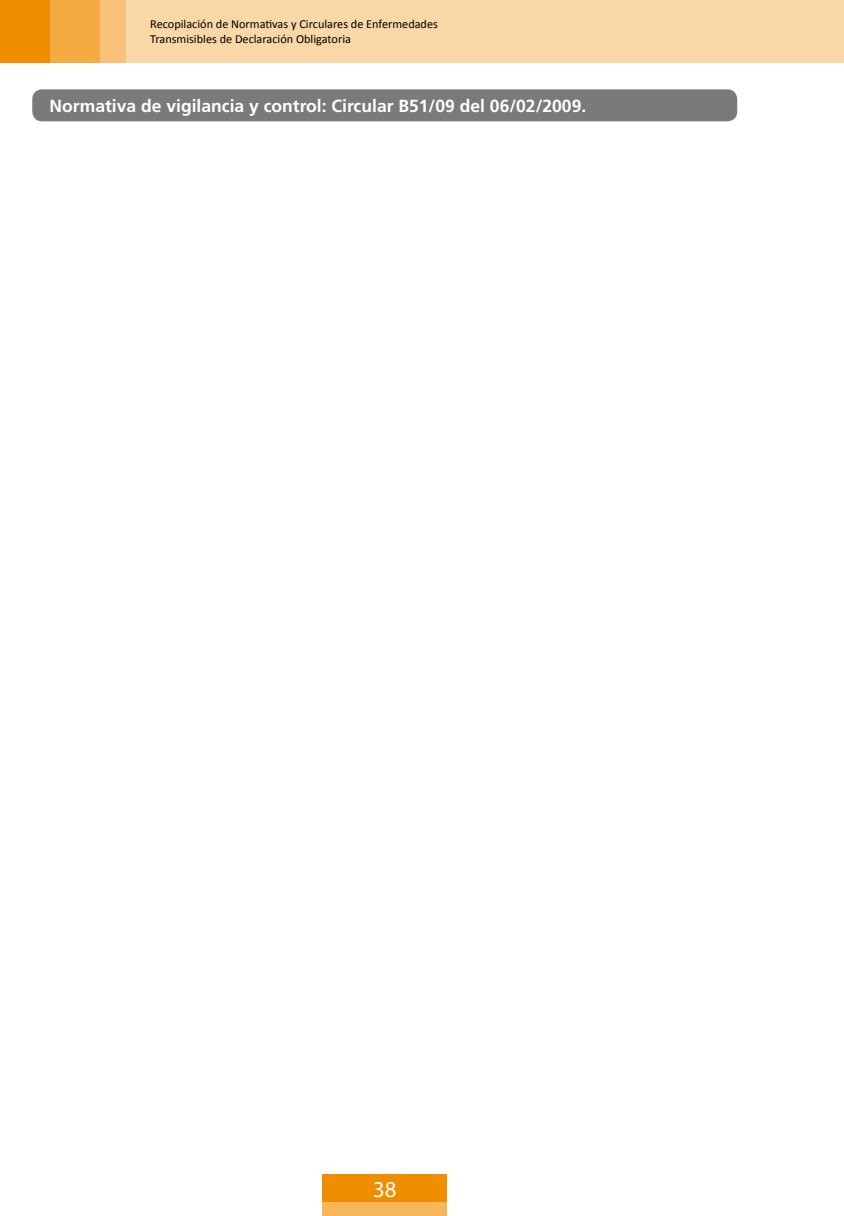
<style>
.page{position:relative;width:844px;height:1216px;background:#fff}
.page>*{position:absolute;margin:0;border:0;box-sizing:border-box;transform-origin:0 0}
.t1{font:22.75px "Myriad Pro";color:#fff}
.t2{font:700 17.5px "Frutiger";color:#fff}
.t3{font:12.25px/14.7px "Calibri";color:#000}
</style>
<div class="page">
<div style="left:0;top:0;width:843px;height:63px;background:#fad7a6"></div>
<div style="left:49px;top:0;width:52px;height:63px;background:#f5ab42"></div>
<div style="left:100px;top:0;width:25px;height:63px;background:#f8c378"></div>
<div style="left:0;top:0;width:49px;height:63px;background:#f18e00"></div>
<div style="left:322px;top:1174px;width:124px;height:28px;background:#f18e00"></div>
<div style="left:322px;top:1202px;width:124px;height:13px;background:#f6b659"></div>
<div style="left:32px;top:89px;width:705px;height:32px;background:#797a7c;border-radius:10px"></div>
<p class="t3" style="left:150px;top:17px;width:289px">Recopilación de Normativas y Circulares de Enfermedades<br>Transmisibles de Declaración Obligatoria</p>
<h2 class="t2" style="left:50px;top:96px;width:538px">Normativa de vigilancia y control: Circular B51/09 del 06/02/2009.</h2>
<h1 class="t1" style="left:373px;top:1175px;width:25px">38</h1>
</div>
